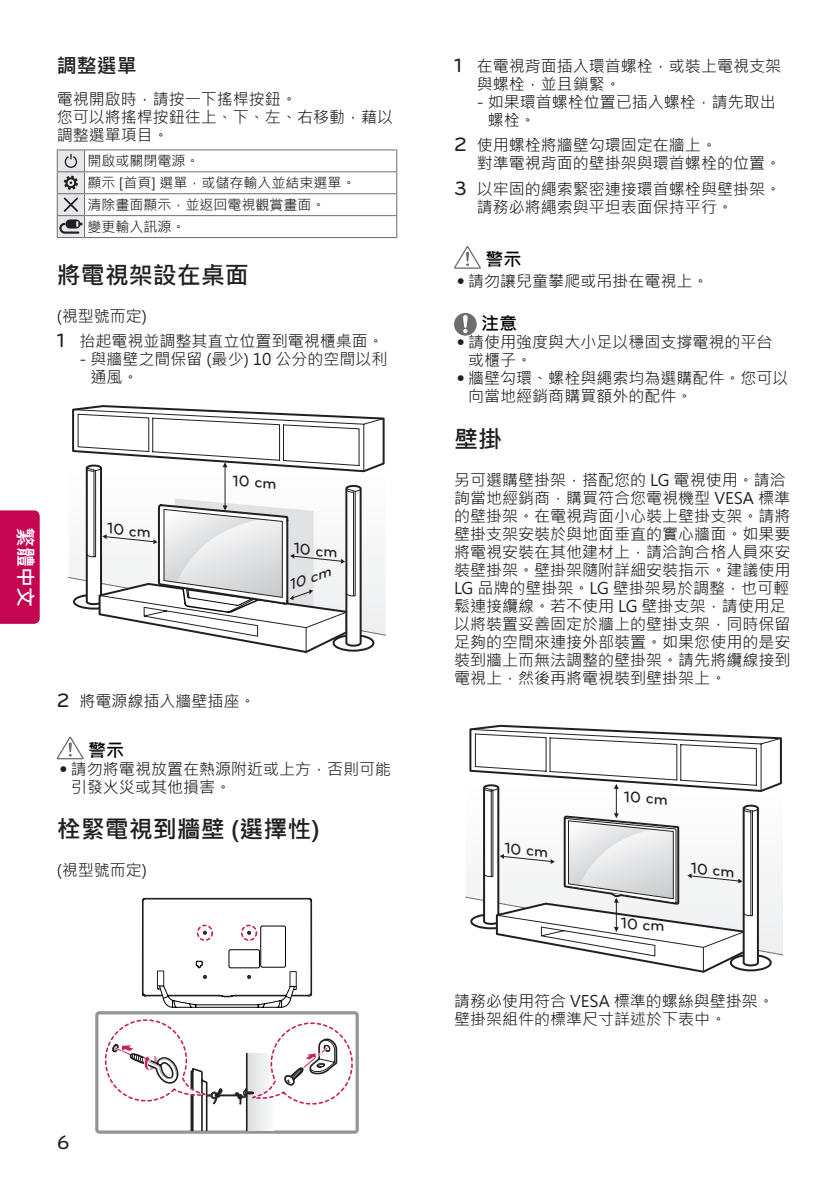
<style>
.page{position:relative;width:840px;height:1191px;background:#fff}
.page>*{position:absolute;margin:0;border:0;box-sizing:border-box;transform-origin:0 0}
.Title1{font:700 24px "Microsoft Jheng Hei";color:#231f20}
.t1{font:700 20px "Microsoft Jheng Hei";color:#fff}
.TItle2{font:700 20px "Microsoft Jheng Hei";color:#231f20}
.t2{font:500 20px "Bryant LG";color:#231f20}
.Box{font:700 18px "Microsoft Jheng Hei";color:#000}
.Body{font:700 18px "Microsoft Jheng Hei";color:#000}
.Body-2{font:16px/18px "Microsoft Jheng Hei";color:#231f20}
.Number{font:16px/18px "Microsoft Jheng Hei";color:#231f20}
.t3{font:500 16px "Bryant LG";color:#231f20}
.t4{font:italic 500 15.2px "Bryant LG";color:#231f20;scale:1.06 1}
.Body_Table{font:14px "Microsoft Jheng Hei";color:#231f20}
.s1{font-family:"Bryant LG";font-weight:500;font-size:20px}
.s2{font-family:"Univers";font-weight:300}
</style>
<div class="page">
<div style="left:0;top:510px;width:40px;height:114px;background:#c30552"></div>
<hr style="left:84px;top:171px;width:313px;height:1px;background:#6c6d70">
<hr style="left:84px;top:193px;width:313px;height:1px;background:#6c6d70">
<hr style="left:84px;top:237px;width:313px;height:1px;background:#6c6d70">
<hr style="left:84px;top:149px;width:313px;height:1px;background:#6c6d70">
<hr style="left:84px;top:215px;width:313px;height:1px;background:#6c6d70">
<svg style="left:396px;top:150px;width:1px;height:87px"></svg>
<svg style="left:57px;top:149px;width:28px;height:89px;background:#bababc"></svg>
<svg style="left:68px;top:405px;width:318px;height:248px"></svg>
<svg style="left:57px;top:736px;width:27px;height:23px"></svg>
<div style="left:95px;top:1011px;width:263px;height:122px;border:3px solid #939598;border-radius:3px"></div>
<svg style="left:99px;top:898px;width:259px;height:232px"></svg>
<svg style="left:454px;top:246px;width:26px;height:23px"></svg>
<svg style="left:454px;top:313px;width:22px;height:23px"></svg>
<svg style="left:465px;top:725px;width:318px;height:247px"></svg>
<p class="TItle2" style="left:57px;top:53px;width:81px">調整選單</p>
<p class="Body-2" style="left:57px;top:90px;width:337px">電視開啟時，請按一下搖桿按鈕。<br>您可以將搖桿按鈕往上、下、左、右移動，藉以調整選單項目。</p>
<p class="Body_Table" style="left:87px;top:152px;width:113px">開啟或關閉電源。</p>
<p class="Body_Table" style="left:87px;top:174px;width:269px">顯示 [首頁] 選單，或儲存輸入並結束選單。</p>
<p class="Body_Table" style="left:87px;top:196px;width:239px">清除畫面顯示，並返回電視觀賞畫面。</p>
<p class="Body_Table" style="left:87px;top:218px;width:99px">變更輸入訊源。</p>
<p class="Title1" style="left:57px;top:260px;width:193px">將電視架設在桌面</p>
<p class="Body-2" style="left:57px;top:307px;width:92px">(視型號而定)</p>
<p class="Number" style="left:57px;top:332px;width:328px"><span class="s1">1</span> 抬起電視並調整其直立位置到電視櫃桌面。</p>
<p class="Number" style="left:90px;top:350px;width:298px;text-indent:-11px">- 與牆壁之間保留 (最少) 10 公分的空間以利通風。</p>
<p class="t1" style="left:38px;top:527px;width:81px;rotate:90deg">繁體中文</p>
<p class="t3" style="left:109px;top:518px;width:45px;rotate:6deg">10 cm</p>
<p class="t3" style="left:233px;top:470px;width:45px;rotate:4deg">10 cm</p>
<p class="t3" style="left:295px;top:538px;width:45px;rotate:6deg">10 cm</p>
<p class="t4" style="left:285px;top:576px;width:43px;rotate:-19deg">10 cm</p>
<p class="Number" style="left:57px;top:691px;width:200px"><span class="s1">2</span> 將電源線插入牆壁插座。</p>
<p class="Box" style="left:88px;top:738px;width:37px">警示</p>
<p class="Body-2" style="left:71px;top:759px;width:322px;text-indent:-11px"><span class="s2">•</span> 請勿將電視放置在熱源附近或上方，否則可能引發火災或其他損害。</p>
<p class="Title1" style="left:57px;top:814px;width:264px">栓緊電視到牆壁 (選擇性)</p>
<p class="Body-2" style="left:57px;top:861px;width:92px">(視型號而定)</p>
<p class="t2" style="left:57px;top:1130px;width:14px">6</p>
<p class="Number" style="left:476px;top:57px;width:306px;text-indent:-23px"><span class="s1">1</span> 在電視背面插入環首螺栓，或裝上電視支架與螺栓，並且鎖緊。</p>
<p class="Number" style="left:487px;top:93px;width:290px;text-indent:-11px">- 如果環首螺栓位置已插入螺栓，請先取出螺栓。</p>
<p class="Number" style="left:476px;top:136px;width:305px;text-indent:-23px"><span class="s1">2</span> 使用螺栓將牆壁勾環固定在牆上。<br>對準電視背面的壁掛架與環首螺栓的位置。</p>
<p class="Number" style="left:476px;top:180px;width:305px;text-indent:-23px"><span class="s1">3</span> 以牢固的繩索緊密連接環首螺栓與壁掛架。請務必將繩索與平坦表面保持平行。</p>
<p class="Body" style="left:485px;top:248px;width:37px">警示</p>
<p class="Body-2" style="left:456px;top:272px;width:253px"><span class="s2">•</span> 請勿讓兒童攀爬或吊掛在電視上。</p>
<p class="Box" style="left:481px;top:312px;width:37px">注意</p>
<p class="Body-2" style="left:468px;top:333px;width:305px;text-indent:-11px"><span class="s2">•</span> 請使用強度與大小足以穩固支撐電視的平台或櫃子。</p>
<p class="Body-2" style="left:468px;top:369px;width:321px;text-indent:-11px"><span class="s2">•</span> 牆壁勾環、螺栓與繩索均為選購配件。您可以向當地經銷商購買額外的配件。</p>
<p class="Title1" style="left:454px;top:424px;width:49px">壁掛</p>
<p class="Body-2" style="left:454px;top:471px;width:337px">另可選購壁掛架，搭配您的 LG 電視使用。請洽詢當地經銷商，購買符合您電視機型 VESA 標準的壁掛架。在電視背面小心裝上壁掛支架。請將壁掛支架安裝於與地面垂直的實心牆面。如果要將電視安裝在其他建材上，請洽詢合格人員來安裝壁掛架。壁掛架隨附詳細安裝指示。建議使用<br>LG 品牌的壁掛架。LG 壁掛架易於調整，也可輕鬆連接纜線。若不使用 LG 壁掛支架，請使用足以將裝置妥善固定於牆上的壁掛支架，同時保留足夠的空間來連接外部裝置。如果您使用的是安裝到牆上而無法調整的壁掛架。請先將纜線接到電視上，然後再將電視裝到壁掛架上。</p>
<p class="t3" style="left:505px;top:838px;width:45px;rotate:6deg">10 cm</p>
<p class="t3" style="left:624px;top:786px;width:45px;rotate:4deg">10 cm</p>
<p class="t3" style="left:621px;top:913px;width:45px;rotate:4deg">10 cm</p>
<p class="t3" style="left:692px;top:858px;width:45px;rotate:6deg">10 cm</p>
<p class="Body-2" style="left:454px;top:992px;width:321px">請務必使用符合 VESA 標準的螺絲與壁掛架。壁掛架組件的標準尺寸詳述於下表中。</p>
</div>
